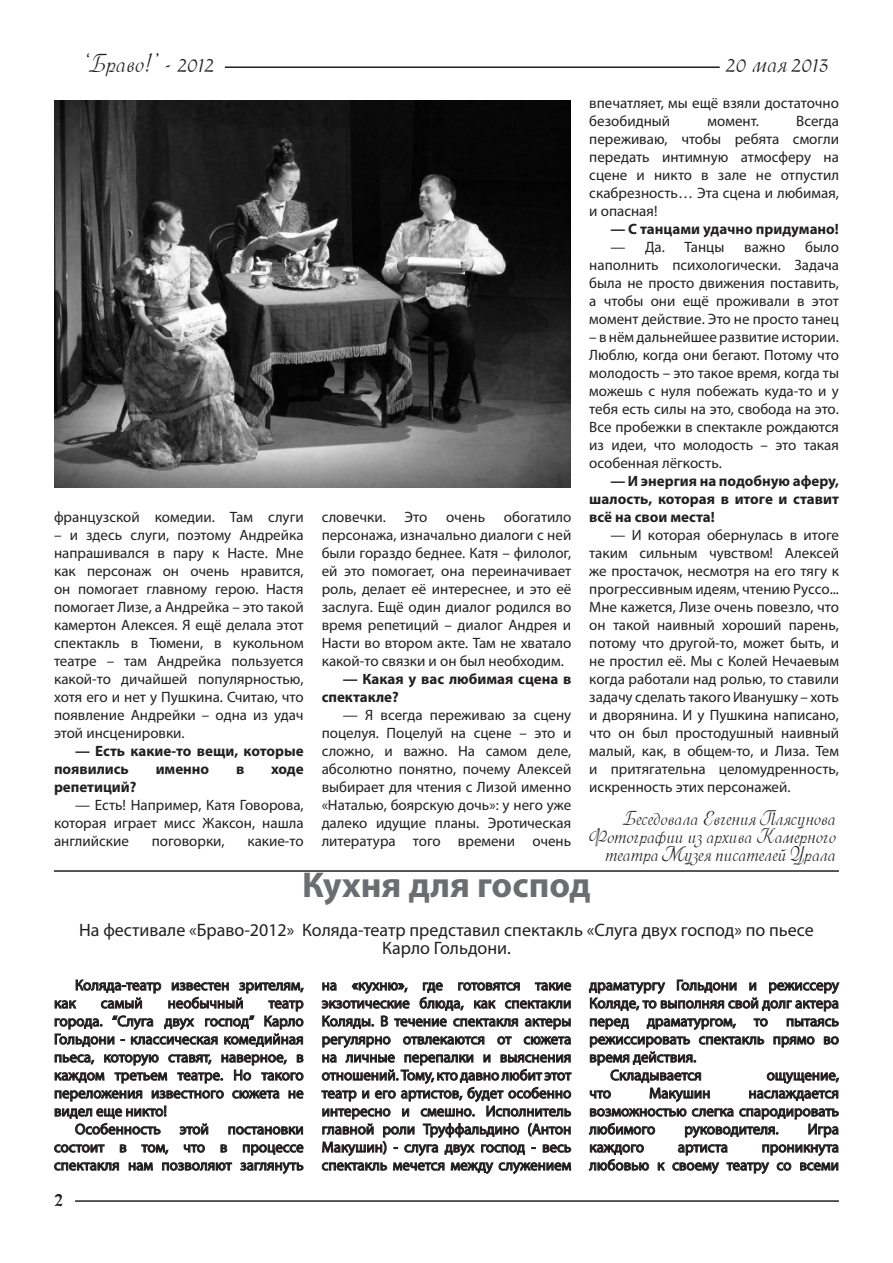
<style>
.page{position:relative;width:893px;height:1263px;background:#fff}
.page>*{position:absolute;margin:0;border:0;box-sizing:border-box;transform-origin:0 0}
.Main_Heading_2{font:700 36px "Myriad Pro";color:#6c6d70}
.Paragraph_-_without{font:27px "Menuetscript";color:#231f20}
.Main_Heading_2-2{font:21px/18px "Menuetscript";color:#231f20;text-align:right}
.Paragraph_-_without-2{font:18px "Myriad Pro";color:#231f20}
.t1{font:18px "Cyrillic Old";color:#231f20}
.Paragraph_-_with_ind{font:15px/18px "Myriad Pro";color:#231f20;text-align:justify}
.Paragraph_-_with_ind-2{font:700 15px/18px "Myriad Pro";color:#231f20}
</style>
<div class="page">
<hr style="left:75px;top:1200px;width:764px;height:2px;background:#231f20">
<hr style="left:225px;top:66px;width:495px;height:2px;background:#231f20">
<hr style="left:54px;top:870px;width:785px;height:2px;background:#231f20">
<svg style="left:54px;top:979px;width:250px;height:68px"></svg>
<svg style="left:54px;top:1054px;width:250px;height:30px"></svg>
<svg style="left:54px;top:1090px;width:250px;height:45px"></svg>
<svg style="left:54px;top:1144px;width:51px;height:9px"></svg>
<svg style="left:120px;top:1144px;width:7px;height:9px"></svg>
<svg style="left:141px;top:1144px;width:28px;height:11px"></svg>
<svg style="left:183px;top:1144px;width:22px;height:9px"></svg>
<svg style="left:220px;top:1144px;width:8px;height:9px"></svg>
<svg style="left:243px;top:1144px;width:61px;height:12px"></svg>
<svg style="left:54px;top:1162px;width:65px;height:9px"></svg>
<svg style="left:128px;top:1162px;width:25px;height:9px"></svg>
<svg style="left:162px;top:1162px;width:70px;height:9px"></svg>
<svg style="left:240px;top:1162px;width:64px;height:12px"></svg>
<svg style="left:322px;top:982px;width:15px;height:9px"></svg>
<svg style="left:351px;top:982px;width:57px;height:12px"></svg>
<svg style="left:321px;top:1000px;width:89px;height:9px"></svg>
<svg style="left:419px;top:982px;width:152px;height:29px"></svg>
<svg style="left:322px;top:1015px;width:52px;height:14px"></svg>
<svg style="left:381px;top:1015px;width:7px;height:12px"></svg>
<svg style="left:394px;top:1018px;width:53px;height:9px"></svg>
<svg style="left:453px;top:1018px;width:65px;height:9px"></svg>
<svg style="left:524px;top:1018px;width:47px;height:12px"></svg>
<svg style="left:322px;top:1036px;width:69px;height:12px"></svg>
<svg style="left:403px;top:1036px;width:82px;height:9px"></svg>
<svg style="left:497px;top:1036px;width:15px;height:9px"></svg>
<svg style="left:523px;top:1036px;width:48px;height:9px"></svg>
<svg style="left:321px;top:1054px;width:251px;height:102px"></svg>
<svg style="left:321px;top:1162px;width:66px;height:9px"></svg>
<svg style="left:393px;top:1162px;width:178px;height:12px"></svg>
<svg style="left:589px;top:979px;width:251px;height:33px"></svg>
<svg style="left:590px;top:1018px;width:39px;height:12px"></svg>
<svg style="left:646px;top:1018px;width:90px;height:12px"></svg>
<svg style="left:753px;top:1018px;width:15px;height:9px"></svg>
<svg style="left:786px;top:1018px;width:53px;height:9px"></svg>
<svg style="left:590px;top:1036px;width:249px;height:66px"></svg>
<svg style="left:589px;top:1108px;width:250px;height:30px"></svg>
<svg style="left:678px;top:1144px;width:50px;height:12px"></svg>
<svg style="left:762px;top:1144px;width:77px;height:12px"></svg>
<svg style="left:589px;top:1144px;width:60px;height:27px"></svg>
<svg style="left:657px;top:1162px;width:8px;height:9px"></svg>
<svg style="left:672px;top:1162px;width:47px;height:12px"></svg>
<svg style="left:726px;top:1162px;width:43px;height:12px"></svg>
<svg style="left:776px;top:1162px;width:16px;height:9px"></svg>
<svg style="left:800px;top:1162px;width:39px;height:9px"></svg>
<img style="left:54px;top:100px;width:516px;height:388px">
<p class="Paragraph_-_without" style="left:88px;top:48px;width:132px">‘Браво!’ - 2012</p>
<p class="Paragraph_-_without" style="left:730px;top:48px;width:104px">20 мая 2013</p>
<p class="Paragraph_-_with_ind" style="left:54px;top:508px;width:251px">французской комедии. Там слуги</p>
<p class="Paragraph_-_with_ind" style="left:54px;top:526px;width:251px">– и здесь слуги, поэтому Андрейка напрашивался в пару к Насте. Мне как персонаж он очень нравится, он помогает главному герою. Настя помогает Лизе, а Андрейка – это такой камертон Алексея. Я ещё делала этот спектакль в Тюмени, в кукольном театре – там Андрейка пользуется какой-то дичайшей популярностью, хотя его и нет у Пушкина. Считаю, что появление Андрейки – одна из удач этой инсценировки.</p>
<p class="Paragraph_-_with_ind-2" style="left:54px;top:741px;width:251px;text-indent:21px">— Есть какие-то вещи, которые появились</p>
<p class="Paragraph_-_with_ind-2" style="left:156px;top:759px;width:55px">именно</p>
<p class="Paragraph_-_with_ind-2" style="left:236px;top:759px;width:10px">в</p>
<p class="Paragraph_-_with_ind-2" style="left:271px;top:759px;width:34px">ходе</p>
<p class="Paragraph_-_with_ind-2" style="left:54px;top:777px;width:84px">репетиций?</p>
<p class="Paragraph_-_with_ind" style="left:54px;top:796px;width:251px;text-indent:21px">— Есть! Например, Катя Говорова, которая играет мисс Жаксон, нашла английские</p>
<p class="Paragraph_-_with_ind" style="left:152px;top:832px;width:74px">поговорки,</p>
<p class="Paragraph_-_with_ind" style="left:247px;top:832px;width:58px">какие-то</p>
<p class="Paragraph_-_with_ind" style="left:322px;top:508px;width:251px;text-indent:182px">обогатило персонажа, изначально диалоги с ней были гораздо беднее. Катя – филолог, ей это помогает, она переиначивает роль, делает её интереснее, и это её заслуга. Ещё один диалог родился во время репетиций – диалог Андрея и Насти во втором акте. Там не хватало какой-то связки и он был необходим.</p>
<p class="Paragraph_-_with_ind-2" style="left:322px;top:669px;width:251px;text-indent:21px">— Какая у вас любимая сцена в спектакле?</p>
<p class="Paragraph_-_with_ind" style="left:322px;top:706px;width:251px;text-indent:21px">— Я всегда переживаю за сцену поцелуя. Поцелуй на сцене – это и сложно, и важно. На самом деле, абсолютно понятно, почему Алексей выбирает для чтения с Лизой именно «Наталью, боярскую дочь»: у него уже далеко идущие планы. Эротическая литература того времени очень</p>
<p class="Paragraph_-_with_ind" style="left:322px;top:508px;width:66px">словечки.</p>
<p class="Paragraph_-_with_ind" style="left:405px;top:508px;width:24px">Это</p>
<p class="Paragraph_-_with_ind" style="left:446px;top:508px;width:40px">очень</p>
<p class="Paragraph_-_with_ind" style="left:589px;top:94px;width:251px">впечатляет, мы ещё взяли достаточно безобидный</p>
<p class="Paragraph_-_with_ind" style="left:589px;top:112px;width:251px;text-indent:207px">Всегда переживаю, чтобы ребята смогли передать интимную атмосферу на сцене и никто в зале не отпустил скабрезность… Эта сцена и любимая, и опасная!</p>
<p class="Paragraph_-_with_ind-2" style="left:610px;top:219px;width:230px">— С танцами удачно придумано!</p>
<p class="Paragraph_-_with_ind" style="left:610px;top:238px;width:56px">— Да.</p>
<p class="Paragraph_-_with_ind" style="left:685px;top:238px;width:41px">Танцы</p>
<p class="Paragraph_-_with_ind" style="left:744px;top:238px;width:43px">важно</p>
<p class="Paragraph_-_with_ind" style="left:708px;top:112px;width:53px">момент.</p>
<p class="Paragraph_-_with_ind" style="left:589px;top:238px;width:251px;text-indent:216px">было наполнить психологически. Задача была не просто движения поставить, а чтобы они ещё проживали в этот момент действие. Это не просто танец</p>
<p class="Paragraph_-_with_ind" style="left:589px;top:328px;width:251px">– в нём дальнейшее развитие истории.<br>Люблю, когда они бегают. Потому что молодость – это такое время, когда ты можешь с нуля побежать куда-то и у тебя есть силы на это, свобода на это.<br>Все пробежки в спектакле рождаются из идеи, что молодость – это такая особенная лёгкость.</p>
<p class="Paragraph_-_with_ind-2" style="left:589px;top:471px;width:251px;text-align:justify;text-indent:21px">— И энергия на подобную аферу, шалость, которая в итоге и ставит всё на свои места!</p>
<p class="Paragraph_-_with_ind" style="left:589px;top:526px;width:251px;text-indent:21px">— И которая обернулась в итоге таким сильным чувством! Алексей же простачок, несмотря на его тягу к прогрессивным идеям, чтению Руссо...<br>Мне кажется, Лизе очень повезло, что он такой наивный хороший парень, потому что другой-то, может быть, и не простил её. Мы с Колей Нечаевым когда работали над ролью, то ставили задачу сделать такого Иванушку – хоть и дворянина. И у Пушкина написано, что он был простодушный наивный малый, как, в общем-то, и Лиза. Тем и притягательна целомудренность, искренность этих персонажей.</p>
<p class="Main_Heading_2-2" style="left:591px;top:809px;width:249px">Беседовала Евгения Плясунова<br>Фотографии из архива Камерного театра Музея писателей Урала</p>
<p class="Main_Heading_2" style="left:302px;top:861px;width:290px">Кухня для господ</p>
<p class="Paragraph_-_without-2" style="left:79px;top:919px;width:736px">На фестивале «Браво-2012» Коляда-театр представил спектакль «Слуга двух господ» по пьесе</p>
<p class="Paragraph_-_without-2" style="left:382px;top:937px;width:130px">Карло Гольдони.</p>
<p class="Paragraph_-_with_ind" style="left:54px;top:976px;width:251px;text-indent:21px">Коляда-театр известен зрителям, как</p>
<p class="Paragraph_-_with_ind" style="left:101px;top:994px;width:43px">самый</p>
<p class="Paragraph_-_with_ind" style="left:168px;top:994px;width:77px">необычный</p>
<p class="Paragraph_-_with_ind" style="left:54px;top:994px;width:251px;text-indent:215px">театр города. “Слуга двух господ” Карло Гольдони - классическая комедийная пьеса, которую ставят, наверное, в каждом третьем театре. Но такого переложения известного сюжета не видел еще никто!</p>
<p class="Paragraph_-_with_ind" style="left:75px;top:1120px;width:87px">Особенность</p>
<p class="Paragraph_-_with_ind" style="left:180px;top:1120px;width:31px">этой</p>
<p class="Paragraph_-_with_ind" style="left:54px;top:1120px;width:251px;text-indent:174px">постановки состоит в том, что в процессе спектакля нам позволяют заглянуть</p>
<p class="t1" style="left:54px;top:1190px;width:11px">2</p>
<p class="Paragraph_-_with_ind" style="left:322px;top:976px;width:251px">на «кухню», где готовятся такие экзотические блюда, как спектакли Коляды. В течение спектакля актеры регулярно отвлекаются от сюжета на личные перепалки и выяснения отношений. Тому, кто давно любит этот театр и его артистов, будет особенно интересно и смешно. Исполнитель главной роли Труффальдино (Антон Макушин) - слуга двух господ - весь спектакль мечется между служением</p>
<p class="Paragraph_-_with_ind" style="left:589px;top:976px;width:251px">драматургу Гольдони и режиссеру Коляде, то выполняя свой долг актера перед драматургом, то пытаясь режиссировать спектакль прямо во время действия.</p>
<p class="Paragraph_-_with_ind" style="left:610px;top:1066px;width:93px">Складывается</p>
<p class="Paragraph_-_with_ind" style="left:767px;top:1066px;width:74px">ощущение,</p>
<p class="Paragraph_-_with_ind" style="left:589px;top:1084px;width:23px">что</p>
<p class="Paragraph_-_with_ind" style="left:649px;top:1084px;width:63px">Макушин</p>
<p class="Paragraph_-_with_ind" style="left:589px;top:1084px;width:251px;text-indent:159px">наслаждается возможностью слегка спародировать любимого</p>
<p class="Paragraph_-_with_ind" style="left:684px;top:1120px;width:96px">руководителя.</p>
<p class="Paragraph_-_with_ind" style="left:808px;top:1120px;width:33px">Игра</p>
<p class="Paragraph_-_with_ind" style="left:589px;top:1138px;width:251px;text-align:right">проникнута<br>любовью к своему театру со всеми</p>
<p class="Paragraph_-_with_ind" style="left:589px;top:1138px;width:56px">каждого</p>
<p class="Paragraph_-_with_ind" style="left:678px;top:1138px;width:52px">артиста</p>
</div>
